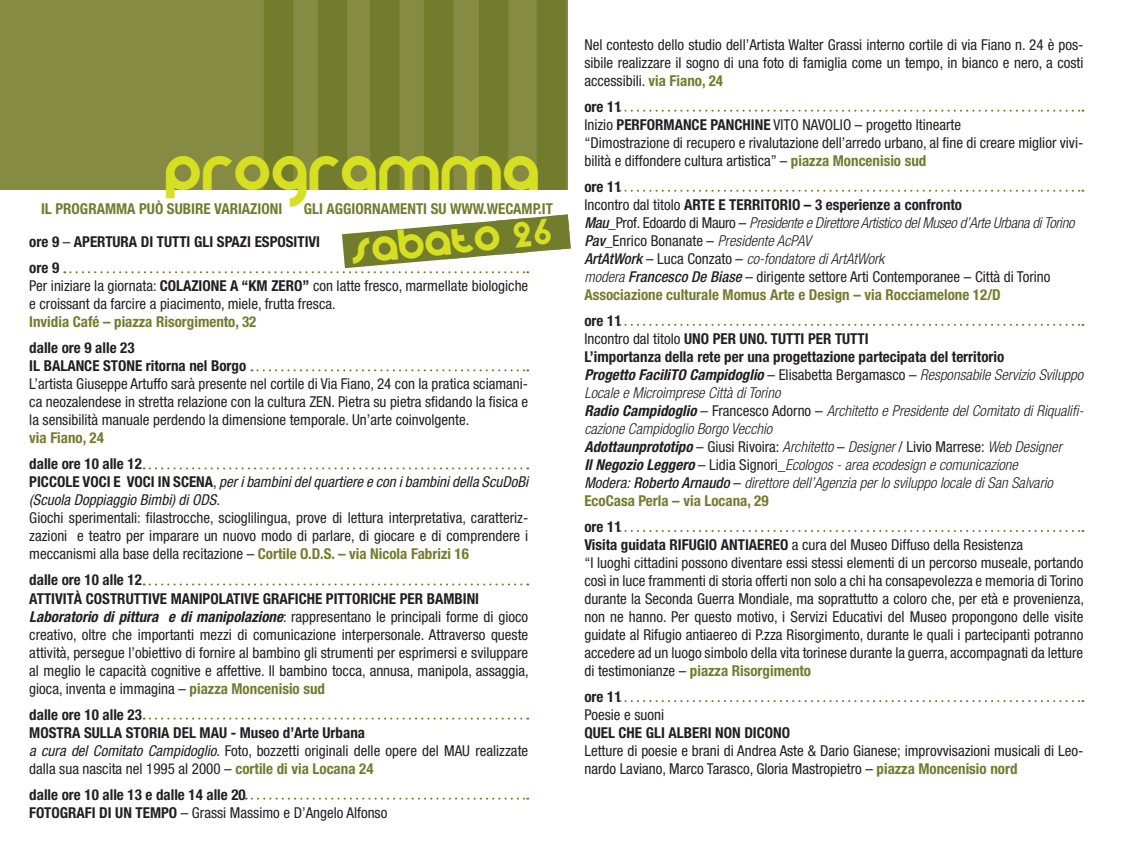
<style>
.page{position:relative;width:1134px;height:851px;background:#fff}
.page>*{position:absolute;margin:0;border:0;box-sizing:border-box;transform-origin:0 0}
.t1{font:48.4px "Vom Zom";color:#d6df21}
.t2{font:35px "Vom Zom";color:#d6df21}
.t3{font:condensed 15px/18px "Helvetica Neue";color:#231f20}
.t4{font:italic 300 condensed 15px/18px "Helvetica Neue";color:#231f20}
.t5{font:700 condensed 15px/18px "Helvetica Neue";color:#231f20}
.t6{font:italic 300 condensed 15px/18px "Helvetica Neue";letter-spacing:-.02em;color:#231f20}
.t7{font:700 condensed 15px "Helvetica Neue";color:#727c2d}
.s1{font-weight:400}
.s2{font-weight:700}
.s3{font-family:"burgoneuzeit"}
.s4{font-style:italic}
.s5{font-weight:700;color:#727c2d}
.s6{font-weight:700;font-style:italic}
.s7{font-weight:700;font-style:normal}
.s8{font-weight:500}
.s9{font-weight:400;font-style:normal}
.s10{font-weight:700;font-style:normal;color:#727c2d}
</style>
<div class="page">
<div style="left:0;top:0;width:567px;height:189px;background:#858b43"></div>
<div style="left:318px;top:0;width:29px;height:189px;background:#727c2d"></div>
<div style="left:424px;top:0;width:29px;height:189px;background:#727c2d"></div>
<div style="left:479px;top:0;width:29px;height:189px;background:#727c2d"></div>
<div style="left:537px;top:0;width:29px;height:189px;background:#727c2d"></div>
<div style="left:370px;top:0;width:29px;height:189px;background:#727c2d"></div>
<div style="left:264px;top:0;width:29px;height:189px;background:#727c2d"></div>
<svg style="left:251px;top:369px;width:277px;height:2px"></svg>
<svg style="left:144px;top:467px;width:384px;height:2px"></svg>
<svg style="left:144px;top:583px;width:384px;height:2px"></svg>
<svg style="left:144px;top:717px;width:384px;height:2px"></svg>
<svg style="left:246px;top:797px;width:282px;height:2px"></svg>
<svg style="left:619px;top:110px;width:464px;height:2px"></svg>
<svg style="left:619px;top:190px;width:464px;height:2px"></svg>
<svg style="left:619px;top:324px;width:464px;height:2px"></svg>
<svg style="left:619px;top:530px;width:464px;height:2px"></svg>
<svg style="left:619px;top:700px;width:464px;height:2px"></svg>
<svg style="left:64px;top:214px;width:507px;height:59px"></svg>
<h1 class="t1" style="left:164px;top:148px;width:377px">Programma</h1>
<p class="t5" style="left:29px;top:229px;width:292px;line-height:26px">ore 9 <span class="s1">–</span> Apertura di tutti gli spazi espositivi ore 9</p>
<p class="t3" style="left:29px;top:277px;width:500px">Per iniziare la giornata: <span class="s2">colazionE a “Km zero”</span> con latte fresco, marmellate biologiche e croissant da farcire a piacimento, miele, frutta fresca.</p>
<p class="t7" style="left:29px;top:313px;width:229px">Invidia Café – piazza Risorgimento, 32</p>
<p class="t5" style="left:29px;top:339px;width:107px">dalle ore 9 alle 23<br>IL BALANCE</p>
<p class="t7" style="left:41px;top:199px;width:217px">il programma PUò SUBIRE VARIAZIONI</p>
<p class="t7" style="left:304px;top:199px;width:251px">gli aggiornamenti su www.wecamp.it</p>
<h2 class="t2" style="left:349px;top:234px;width:204px;rotate:-6deg">sabato <span class="s3">26</span></h2>
<p class="t5" style="left:103px;top:357px;width:9px">STONE</p>
<p class="t5" style="left:146px;top:357px;width:102px">ritorna nel Borgo</p>
<p class="t3" style="left:29px;top:375px;width:500px;text-align:justify">L’artista Giuseppe Artuffo sarà presente nel cortile di Via Fiano, 24 con la pratica sciamani&shy;ca neozalendese in stretta relazione con la cultura ZEN. Pietra su pietra sfidando la fisica e la sensibilità manuale perdendo la dimensione temporale. Un’arte coinvolgente.</p>
<p class="t7" style="left:29px;top:429px;width:76px">via Fiano, 24</p>
<p class="t5" style="left:29px;top:455px;width:114px">dalle ore 10 alle 12<br>PICCOLE</p>
<p class="t3" style="left:29px;top:473px;width:500px;text-indent:176px"><span class="s2">A</span>, <span class="s4">per i bambini del quartiere e con i bambini della ScuDoBi (Scuola Doppiaggio Bimbi) di ODS</span>.<br>Giochi sperimentali: filastrocche, scioglilingua, prove di lettura interpretativa, caratteriz&shy;zazioni e teatro per imparare un nuovo modo di parlare, di giocare e di comprendere i meccanismi alla base della recitazione – <span class="s5">Cortile O.D.S. – via Nicola Fabrizi 16</span></p>
<p class="t5" style="left:29px;top:571px;width:114px">dalle ore 10 alle 12<br>ATTIVIT</p>
<p class="t5" style="left:83px;top:473px;width:8px">VOCI</p>
<p class="t5" style="left:114px;top:473px;width:21px">E VOCI</p>
<p class="t5" style="left:158px;top:473px;width:25px">IN SCEN</p>
<p class="t5" style="left:74px;top:589px;width:21px">àCOSTRUTTIVE</p>
<p class="t5" style="left:171px;top:589px;width:28px">MANIPOL</p>
<p class="t5" style="left:226px;top:589px;width:15px">ATIVE</p>
<p class="t5" style="left:263px;top:589px;width:71px">GRAFICHE PITTORIC</p>
<p class="t5" style="left:381px;top:589px;width:28px">HE PER</p>
<p class="t3" style="left:29px;top:589px;width:501px;text-indent:397px"><span class="s2">BAMBINI </span><span class="s6">Laboratorio di pittura e di manipolazione</span>: rappresentano le principali forme di gioco creativo, oltre che importanti mezzi di comunicazione interpersonale. Attraverso queste attività, persegue l’obiettivo di fornire al bambino gli strumenti per esprimersi e sviluppare al meglio le capacità cognitive e affettive. Il bambino tocca, annusa, manipola, assaggia, gioca, inventa e immagina – <span class="s5">piazza Moncenisio sud</span></p>
<p class="t5" style="left:29px;top:705px;width:114px">dalle ore 10 alle 23<br>MOSTR</p>
<p class="t5" style="left:72px;top:723px;width:21px">A SULL</p>
<p class="t5" style="left:114px;top:723px;width:20px">A STORI</p>
<p class="t5" style="left:161px;top:723px;width:21px">A DEL</p>
<p class="t3" style="left:29px;top:723px;width:500px;text-indent:170px"><span class="s2">MAU - Museo d’Arte Urbana<br></span><span class="s4">a cura del Comitato Campidoglio</span>. Foto, bozzetti originali delle opere del mau realizzate dalla sua nascita nel 1995 al 2000 – <span class="s5">cortile di via Locana 24</span></p>
<p class="t5" style="left:29px;top:785px;width:360px">dalle ore 10 alle 13 e dalle 14 alle 20<br>Fotografi di un tempo <span class="s1">– Grassi Massimo e D’Angelo Alfonso</span></p>
<p class="t3" style="left:584px;top:35px;width:500px;text-align:justify">Nel contesto dello studio dell’Artista Walter Grassi interno cortile di via Fiano n. 24 è pos&shy;sibile realizzare il sogno di una foto di famiglia come un tempo, in bianco e nero, a costi accessibili. <span class="s5">via Fiano, 24</span></p>
<p class="t3" style="left:584px;top:97px;width:500px"><span class="s2">ore 11<br></span>Inizio <span class="s2">performance panchine</span> VITO NAVOLIO – progetto Itinearte<br>“Dimostrazione di recupero e rivalutazione dell’arredo urbano, al fine di creare miglior vivi&shy;bilità e diffondere cultura artistica” – <span class="s5">piazza Moncenisio sud</span></p>
<p class="t3" style="left:584px;top:177px;width:117px"><span class="s2">ore 11<br></span>Incontro dal titolo <span class="s2">ARTE</span></p>
<p class="t6" style="left:584px;top:195px;width:492px;text-indent:220px"><span class="s7">– 3 esperienze a confronto<br></span><span class="s8">Mau</span><span class="s9">_Prof. Edoardo di Mauro –</span> Presidente e Direttore Artistico del Museo d’Arte Urbana di Torino <span class="s8">Pav</span><span class="s9">_Enrico Bonanate –</span> Presidente AcPAV<br><span class="s8">ArtAtWork</span> <span class="s9">– Luca Conzato –</span> co-fondatore di ArtAtWork<br>modera <span class="s8">Francesco De Biase</span> <span class="s9">– dirigente settore Arti Contemporanee – Città di Torino </span><span class="s10">Associazione culturale Momus Arte e Design – via Rocciamelone 12/D</span></p>
<p class="t3" style="left:584px;top:311px;width:109px"><span class="s2">ore 11<br></span>Incontro dal titolo <span class="s2">UNO</span></p>
<p class="t5" style="left:718px;top:195px;width:19px">E TERRITORIO</p>
<p class="t5" style="left:713px;top:329px;width:9px">PER</p>
<p class="t5" style="left:740px;top:329px;width:39px">UNO . TUTTI</p>
<p class="t5" style="left:808px;top:329px;width:9px">PER</p>
<p class="t4" style="left:584px;top:329px;width:501px;text-indent:251px"><span class="s7">TUTTI<br>L’importanza della rete per una progettazione partecipata del territorio<br></span><span class="s2">Progetto FaciliTO Campidoglio</span> <span class="s9">– Elisabetta Bergamasco –</span> Responsabile Servizio Sviluppo Locale e Microimprese Città di Torino<br><span class="s2">Radio Campidoglio</span> <span class="s9">– Francesco Adorno –</span> Architetto e Presidente del Comitato di Riqualifi&shy;cazione Campidoglio Borgo Vecchio<br><span class="s2">Adottaunprototipo</span> <span class="s9">– Giusi Rivoira:</span> Architetto <span class="s9">–</span> Designer <span class="s9">/ Livio Marrese:</span> Web Designer<br><span class="s2">Il Negozio Leggero</span> <span class="s9">– Lidia Signori_</span>Ecologos - area ecodesign e comunicazione<br><span class="s1">Modera:</span> <span class="s8">Roberto Arnaudo</span> <span class="s9">–</span> direttore dell’Agenzia per lo sviluppo locale di San Salvario <span class="s10">EcoCasa Perla – via Locana, 29</span></p>
<p class="t5" style="left:584px;top:517px;width:113px">ore 11<br>Visita guidata RI FUGIO</p>
<p class="t5" style="left:721px;top:535px;width:45px">ANTIAEREO</p>
<p class="t3" style="left:584px;top:535px;width:501px;text-indent:208px">a cura del Museo Diffuso della Resistenza<br>“I luoghi cittadini possono diventare essi stessi elementi di un percorso museale, portando così in luce frammenti di storia offerti non solo a chi ha consapevolezza e memoria di Torino durante la Seconda Guerra Mondiale, ma soprattutto a coloro che, per età e provenienza, non ne hanno. Per questo motivo, i Servizi Educativi del Museo propongono delle visite guidate al Rifugio antiaereo di P.zza Risorgimento, durante le quali i partecipanti potranno accedere ad un luogo simbolo della vita torinese durante la guerra, accompagnati da letture di testimonianze – <span class="s5">piazza Risorgimento</span></p>
<p class="t5" style="left:584px;top:687px;width:39px">ore 11</p>
<p class="t3" style="left:584px;top:705px;width:81px">Poesie e suoni</p>
<p class="t5" style="left:584px;top:723px;width:207px">Quel che gli alberi non dicono</p>
<p class="t3" style="left:584px;top:741px;width:500px">Letture di poesie e brani di Andrea Aste &amp; Dario Gianese; improvvisazioni musicali di Leo&shy;nardo Laviano, Marco Tarasco, Gloria Mastropietro – <span class="s5">piazza Moncenisio nord</span></p>
</div>
